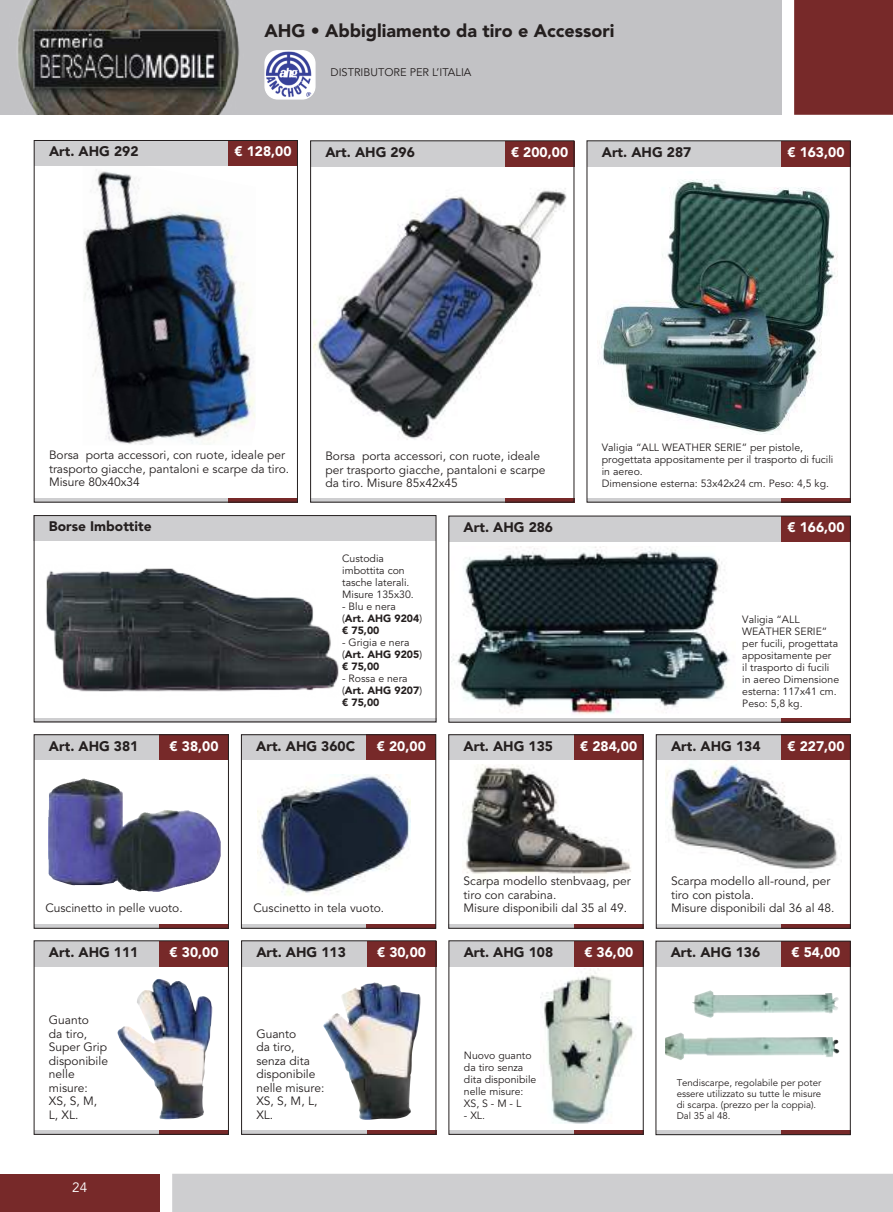
<style>
.page{position:relative;width:893px;height:1212px;background:#fff}
.page>*{position:absolute;margin:0;border:0;box-sizing:border-box;transform-origin:0 0}
.t1{font:900 18px "Avenir LT Std";color:#241f1f}
.t2{font:900 13.8px "Avenir LT Std";color:#241f1f}
.t3{font:900 13.8px "Avenir LT Std";color:#fff}
.t4{font:13.5px "Avenir LT Std";color:#fff}
.t5{font:12px/13.5px "Avenir LT Std";color:#241f1f}
.t6{font:10.95px "Avenir LT Std";color:#241f1f}
.t7{font:10.5px/12px "Avenir LT Std";color:#241f1f}
.t8{font:900 10.5px/12px "Avenir LT Std";color:#241f1f}
.t9{font:9.6px/10.9px "Avenir LT Std";color:#241f1f}
.s1{font-weight:400}
</style>
<div class="page">
<div style="left:0;top:0;width:781px;height:115px;background:#c2c2c5"></div>
<div style="left:0;top:1174px;width:159px;height:38px;background:#772929"></div>
<div style="left:794px;top:0;width:99px;height:115px;background:#772929"></div>
<img style="left:18px;top:0;width:221px;height:115px">
<div style="left:172px;top:1174px;width:721px;height:38px;background:#ceced0"></div>
<img style="left:266px;top:52px;width:48px;height:46px">
<div style="left:264px;top:50px;width:52px;height:50px;border:1px solid #fff;border-radius:13px"></div>
<img style="left:597px;top:179px;width:241px;height:255px">
<img style="left:464px;top:764px;width:167px;height:110px">
<img style="left:48px;top:779px;width:173px;height:113px">
<img style="left:258px;top:774px;width:152px;height:122px">
<img style="left:118px;top:979px;width:87px;height:140px">
<img style="left:323px;top:982px;width:98px;height:138px">
<img style="left:540px;top:968px;width:93px;height:156px">
<img style="left:453px;top:546px;width:277px;height:169px">
<img style="left:665px;top:760px;width:173px;height:109px">
<img style="left:83px;top:169px;width:172px;height:276px">
<img style="left:313px;top:188px;width:254px;height:252px">
<img style="left:46px;top:568px;width:293px;height:124px">
<div style="left:34px;top:940px;width:126px;height:26px;background:#ceced0"></div>
<hr style="left:34px;top:1130px;width:126px;height:4px;background:#ceced0">
<hr style="left:160px;top:1130px;width:69px;height:4px;background:#772929">
<div style="left:160px;top:940px;width:69px;height:26px;background:#772929"></div>
<div style="left:34px;top:940px;width:195px;height:194px;border:1px solid #241f1f"></div>
<div style="left:34px;top:734px;width:126px;height:26px;background:#ceced0"></div>
<hr style="left:34px;top:924px;width:126px;height:4px;background:#ceced0">
<hr style="left:160px;top:924px;width:69px;height:4px;background:#772929">
<div style="left:160px;top:734px;width:69px;height:26px;background:#772929"></div>
<div style="left:34px;top:734px;width:195px;height:194px;border:1px solid #241f1f"></div>
<div style="left:241px;top:940px;width:126px;height:26px;background:#ceced0"></div>
<hr style="left:241px;top:1130px;width:126px;height:4px;background:#ceced0">
<hr style="left:367px;top:1130px;width:69px;height:4px;background:#772929">
<div style="left:367px;top:940px;width:69px;height:26px;background:#772929"></div>
<div style="left:241px;top:940px;width:195px;height:194px;border:1px solid #241f1f"></div>
<div style="left:241px;top:734px;width:126px;height:26px;background:#ceced0"></div>
<hr style="left:241px;top:924px;width:126px;height:4px;background:#ceced0">
<hr style="left:367px;top:924px;width:69px;height:4px;background:#772929">
<div style="left:367px;top:734px;width:69px;height:26px;background:#772929"></div>
<div style="left:241px;top:734px;width:195px;height:194px;border:1px solid #241f1f"></div>
<div style="left:449px;top:940px;width:125px;height:26px;background:#ceced0"></div>
<svg style="left:449px;top:1130px;width:125px;height:4px"></svg>
<hr style="left:574px;top:1130px;width:69px;height:4px;background:#772929">
<div style="left:574px;top:940px;width:69px;height:26px;background:#772929"></div>
<div style="left:656px;top:941px;width:125px;height:26px;background:#ceced0"></div>
<div style="left:656px;top:1130px;width:125px;height:5px;background:#ceced0"></div>
<div style="left:781px;top:1130px;width:69px;height:5px;background:#772929"></div>
<div style="left:781px;top:941px;width:69px;height:26px;background:#772929"></div>
<div style="left:656px;top:941px;width:194px;height:194px;border:1px solid #241f1f"></div>
<div style="left:448px;top:734px;width:126px;height:26px;background:#ceced0"></div>
<hr style="left:448px;top:924px;width:126px;height:4px;background:#ceced0">
<hr style="left:574px;top:924px;width:69px;height:4px;background:#772929">
<div style="left:574px;top:734px;width:69px;height:26px;background:#772929"></div>
<div style="left:448px;top:734px;width:195px;height:194px;border:1px solid #241f1f"></div>
<div style="left:656px;top:734px;width:125px;height:26px;background:#ceced0"></div>
<hr style="left:656px;top:924px;width:125px;height:4px;background:#ceced0">
<hr style="left:781px;top:924px;width:69px;height:4px;background:#772929">
<div style="left:781px;top:734px;width:69px;height:26px;background:#772929"></div>
<div style="left:656px;top:734px;width:194px;height:194px;border:1px solid #241f1f"></div>
<div style="left:34px;top:140px;width:194px;height:26px;background:#ceced0"></div>
<hr style="left:34px;top:498px;width:194px;height:4px;background:#ceced0">
<hr style="left:228px;top:498px;width:70px;height:4px;background:#772929">
<div style="left:228px;top:140px;width:70px;height:26px;background:#772929"></div>
<div style="left:34px;top:140px;width:264px;height:362px;border:1px solid #241f1f"></div>
<div style="left:310px;top:141px;width:195px;height:25px;background:#ceced0"></div>
<hr style="left:310px;top:498px;width:195px;height:4px;background:#ceced0">
<hr style="left:505px;top:498px;width:69px;height:4px;background:#772929">
<div style="left:505px;top:141px;width:69px;height:25px;background:#772929"></div>
<div style="left:310px;top:141px;width:264px;height:361px;border:1px solid #241f1f"></div>
<div style="left:34px;top:515px;width:402px;height:26px;background:#ceced0"></div>
<hr style="left:34px;top:718px;width:402px;height:4px;background:#ceced0">
<div style="left:34px;top:515px;width:402px;height:207px;border:1px solid #241f1f"></div>
<div style="left:449px;top:516px;width:332px;height:26px;background:#ceced0"></div>
<svg style="left:449px;top:718px;width:332px;height:4px"></svg>
<svg style="left:781px;top:718px;width:69px;height:4px"></svg>
<div style="left:781px;top:516px;width:69px;height:26px;background:#772929"></div>
<div style="left:587px;top:141px;width:194px;height:25px;background:#ceced0"></div>
<svg style="left:587px;top:498px;width:194px;height:4px"></svg>
<svg style="left:781px;top:498px;width:69px;height:4px"></svg>
<div style="left:781px;top:141px;width:69px;height:25px;background:#772929"></div>
<img style="left:665px;top:990px;width:174px;height:70px">
<h1 class="t1" style="left:264px;top:20px;width:351px">AHG • Abbigliamento da tiro e Accessori</h1>
<p class="t6" style="left:331px;top:66px;width:142px">DISTRIBUTORE PER L’ITALIA</p>
<p class="t2" style="left:49px;top:144px;width:91px">Art. AHG 292</p>
<p class="t3" style="left:234px;top:144px;width:59px">€ 128,00</p>
<p class="t2" style="left:325px;top:144px;width:91px">Art. AHG 296</p>
<p class="t3" style="left:511px;top:144px;width:59px">€ 200,00</p>
<p class="t2" style="left:602px;top:144px;width:91px">Art. AHG 287</p>
<p class="t3" style="left:787px;top:144px;width:59px">€ 163,00</p>
<p class="t5" style="left:49px;top:449px;width:242px">Borsa porta accessori, con ruote, ideale per trasporto giacche, pantaloni e scarpe da tiro.<br>Misure 80x40x34</p>
<p class="t5" style="left:325px;top:450px;width:221px">Borsa porta accessori, con ruote, ideale per trasporto giacche, pantaloni e scarpe da tiro. Misure 85x42x45</p>
<p class="t2" style="left:49px;top:519px;width:104px">Borse Imbottite</p>
<p class="t2" style="left:464px;top:519px;width:91px">Art. AHG 286</p>
<p class="t7" style="left:342px;top:553px;width:73px">Custodia imbottita con tasche laterali.<br>Misure 135x30.</p>
<p class="t8" style="left:342px;top:600px;width:81px"><span class="s1">- Blu e nera<br>(</span>Art. AHG 9204<span class="s1">) </span>€ 75,00</p>
<p class="t8" style="left:342px;top:636px;width:81px"><span class="s1">- Grigia e nera (</span>Art. AHG 9205<span class="s1">) </span>€ 75,00</p>
<p class="t8" style="left:342px;top:672px;width:81px"><span class="s1">- Rossa e nera (</span>Art. AHG 9207<span class="s1">) </span>€ 75,00</p>
<p class="t7" style="left:602px;top:442px;width:233px">Valigia “ALL WEATHER SERIE” per pistole, progettata appositamente per il trasporto di fucili in aereo.<br>Dimensione esterna: 53x42x24 cm. Peso: 4,5 kg.</p>
<p class="t3" style="left:787px;top:519px;width:59px">€ 166,00</p>
<p class="t7" style="left:742px;top:614px;width:98px">Valigia “ALL<br>WEATHER SERIE” per fucili, progettata appositamente per<br>il trasporto di fucili in aereo Dimensione esterna: 117x41 cm.<br>Peso: 5,8 kg.</p>
<p class="t2" style="left:49px;top:738px;width:91px">Art. AHG 381</p>
<p class="t3" style="left:170px;top:738px;width:50px">€ 38,00</p>
<p class="t2" style="left:256px;top:738px;width:100px">Art. AHG 360C</p>
<p class="t3" style="left:377px;top:738px;width:50px">€ 20,00</p>
<p class="t2" style="left:463px;top:738px;width:91px">Art. AHG 135</p>
<p class="t2" style="left:671px;top:738px;width:91px">Art. AHG 134</p>
<p class="t3" style="left:580px;top:738px;width:59px">€ 284,00</p>
<p class="t3" style="left:787px;top:738px;width:59px">€ 227,00</p>
<p class="t5" style="left:463px;top:875px;width:169px">Scarpa modello stenbvaag, per tiro con carabina.</p>
<p class="t5" style="left:45px;top:902px;width:139px">Cuscinetto in pelle vuoto.</p>
<p class="t5" style="left:463px;top:902px;width:165px">Misure disponibili dal 35 al 49.</p>
<p class="t5" style="left:253px;top:902px;width:132px">Cuscinetto in tela vuoto.</p>
<p class="t5" style="left:671px;top:875px;width:165px">Scarpa modello all-round, per tiro con pistola.<br>Misure disponibili dal 36 al 48.</p>
<p class="t2" style="left:49px;top:944px;width:91px">Art. AHG 111</p>
<p class="t5" style="left:49px;top:1014px;width:61px">Guanto<br>da tiro,<br>Super Grip disponibile nelle misure:<br>XS, S, M,<br>L, XL.</p>
<p class="t4" style="left:72px;top:1180px;width:17px">24</p>
<p class="t3" style="left:170px;top:944px;width:50px">€ 30,00</p>
<p class="t2" style="left:256px;top:944px;width:91px">Art. AHG 113</p>
<p class="t5" style="left:256px;top:1027px;width:69px">Guanto<br>da tiro, senza dita disponibile nelle misure:<br>XS, S, M, L,<br>XL.</p>
<p class="t3" style="left:377px;top:944px;width:50px">€ 30,00</p>
<p class="t2" style="left:464px;top:944px;width:91px">Art. AHG 108</p>
<p class="t2" style="left:671px;top:944px;width:91px">Art. AHG 136</p>
<p class="t3" style="left:584px;top:944px;width:50px">€ 36,00</p>
<p class="t3" style="left:791px;top:944px;width:50px">€ 54,00</p>
<p class="t7" style="left:464px;top:1050px;width:74px">Nuovo guanto da tiro senza dita disponibile nelle misure:<br>XS, S - M - L</p>
<p class="t7" style="left:464px;top:1110px;width:23px">- XL.</p>
<p class="t9" style="left:677px;top:1078px;width:146px">Tendiscarpe, regolabile per poter essere utilizzato su tutte le misure di scarpa. (prezzo per la coppia).<br>Dal 35 al 48.</p>
</div>
